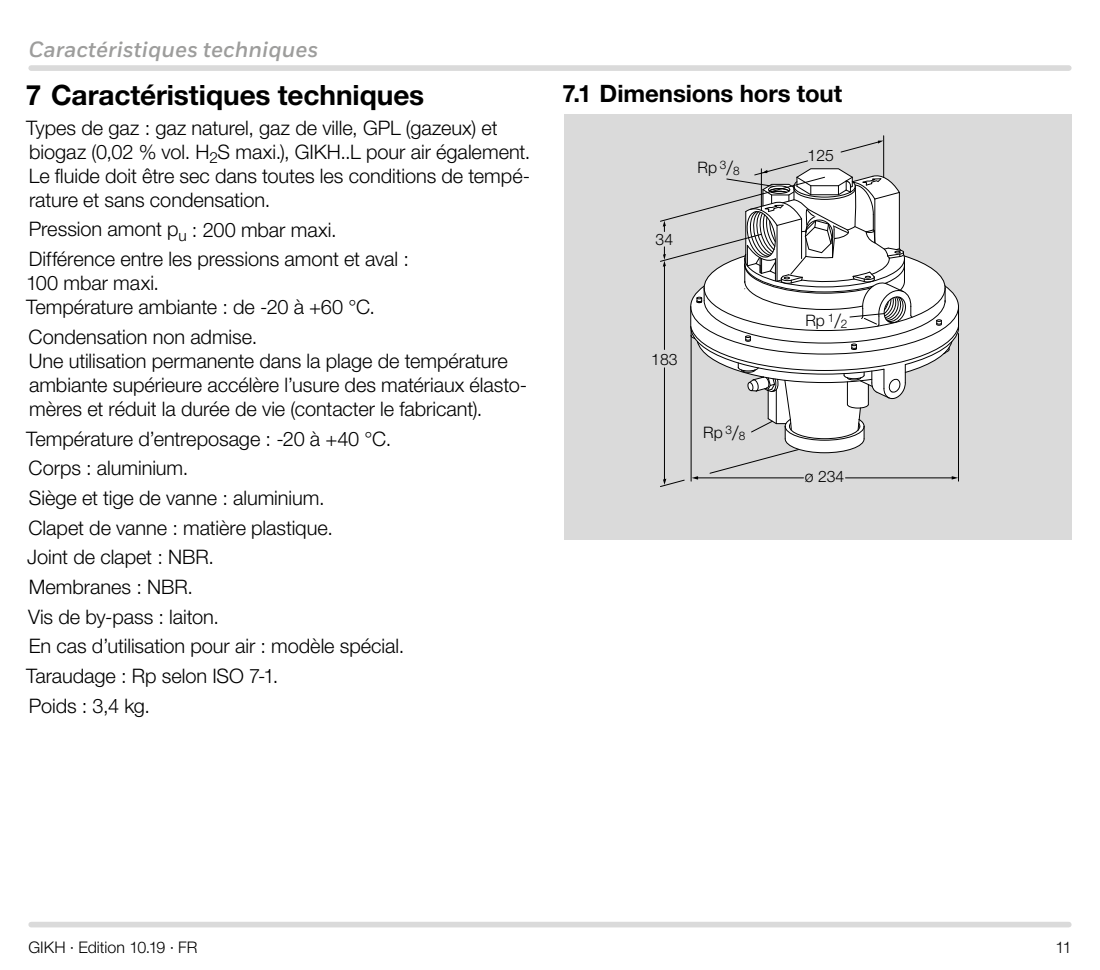
<style>
.page{position:relative;width:1100px;height:970px;background:#fff}
.page>*{position:absolute;margin:0;border:0;box-sizing:border-box;transform-origin:0 0}
.t1{font:700 28px "Helvetica Neue LT Pro";letter-spacing:-.005em;color:#000}
.t2{font:700 24px "Helvetica Neue LT Pro";letter-spacing:-.005em;color:#000}
.t3{font:italic 700 22px "Honeywell Sans";color:#9d9d9c}
.t4{font:300 20px/29.6px "Helvetica Neue LT Pro";letter-spacing:-.005em;color:#000}
.t5{font:300 16px "Helvetica Neue LT Pro";color:#000}
.t6{font:300 15.8px "Helvetica Neue LT Pro";color:#000}
.s1{font-size:19.8px}
</style>
<div class="page">
<div style="left:31px;top:921px;width:1038px;height:6px;background:#dadada"></div>
<div style="left:31px;top:65px;width:1038px;height:6px;background:#dadada"></div>
<div style="left:564px;top:114px;width:507px;height:425px;background:#dadada"></div>
<hr style="left:883px;top:136px;width:1px;height:41px;background:#000">
<svg style="left:840px;top:141px;width:43px;height:12px"></svg>
<svg style="left:660px;top:160px;width:299px;height:327px"></svg>
<p class="t3" style="left:28px;top:36px;width:292px">Caractéristiques techniques</p>
<h1 class="t1" style="left:26px;top:78px;width:400px">7 Caractéristiques techniques</h1>
<p class="t4" style="left:26px;top:115px;width:506px;line-height:24px">Types de gaz : gaz naturel, gaz de ville, GPL (gazeux) et biogaz (0,02 % vol. H<sub>2</sub>S maxi.), GIKH..L pour air également.<br>Le fluide doit être sec dans toutes les conditions de tempé&shy;rature et sans condensation.</p>
<p class="t4" style="left:29px;top:214px;width:382px">Pression amont p<sub>u</sub> : 200 mbar maxi.<br>Différence entre les pressions amont et aval :</p>
<p class="t4" style="left:26px;top:270px;width:351px;line-height:24px">100 mbar maxi.<br>Température ambiante : de -20 à +60 °C.</p>
<p class="t4" style="left:29px;top:324px;width:500px;line-height:24px">Condensation non admise.<br>Une utilisation permanente dans la plage de température ambiante supérieure accélère l’usure des matériaux élasto&shy;mères et réduit la durée de vie (contacter le fabricant).</p>
<p class="t4" style="left:26px;top:423px;width:380px">Température d’entreposage : -20 à +40 °C.<br>Corps : aluminium.<br>Siège et tige de vanne : aluminium.<br>Clapet de vanne : matière plastique.<br>Joint de clapet : NBR.<br>Membranes : NBR.<br>Vis de by-pass : laiton.<br>En cas d’utilisation pour air : modèle spécial.<br>Taraudage : Rp selon ISO 7-1.<br>Poids : 3,4 kg.</p>
<p class="t2" style="left:563px;top:79px;width:281px">7.1 Dimensions hors tout</p>
<p class="t6" style="left:656px;top:230px;width:19px">34</p>
<p class="t6" style="left:697px;top:158px;width:44px">Rp <sup>3</sup><span class="s1">/</span><sub>8</sub></p>
<p class="t6" style="left:651px;top:349px;width:28px">183</p>
<p class="t6" style="left:703px;top:423px;width:44px">Rp <sup>3</sup><span class="s1">/</span><sub>8</sub></p>
<p class="t6" style="left:808px;top:145px;width:28px">125</p>
<p class="t6" style="left:805px;top:310px;width:44px">Rp <sup>1</sup><span class="s1">/</span><sub>2</sub></p>
<p class="t6" style="left:805px;top:467px;width:41px">ø 234</p>
<p class="t5" style="left:28px;top:937px;width:171px">GIKH · Edition 10.19 · FR</p>
<p class="t5" style="left:1055px;top:937px;width:18px">11</p>
</div>
